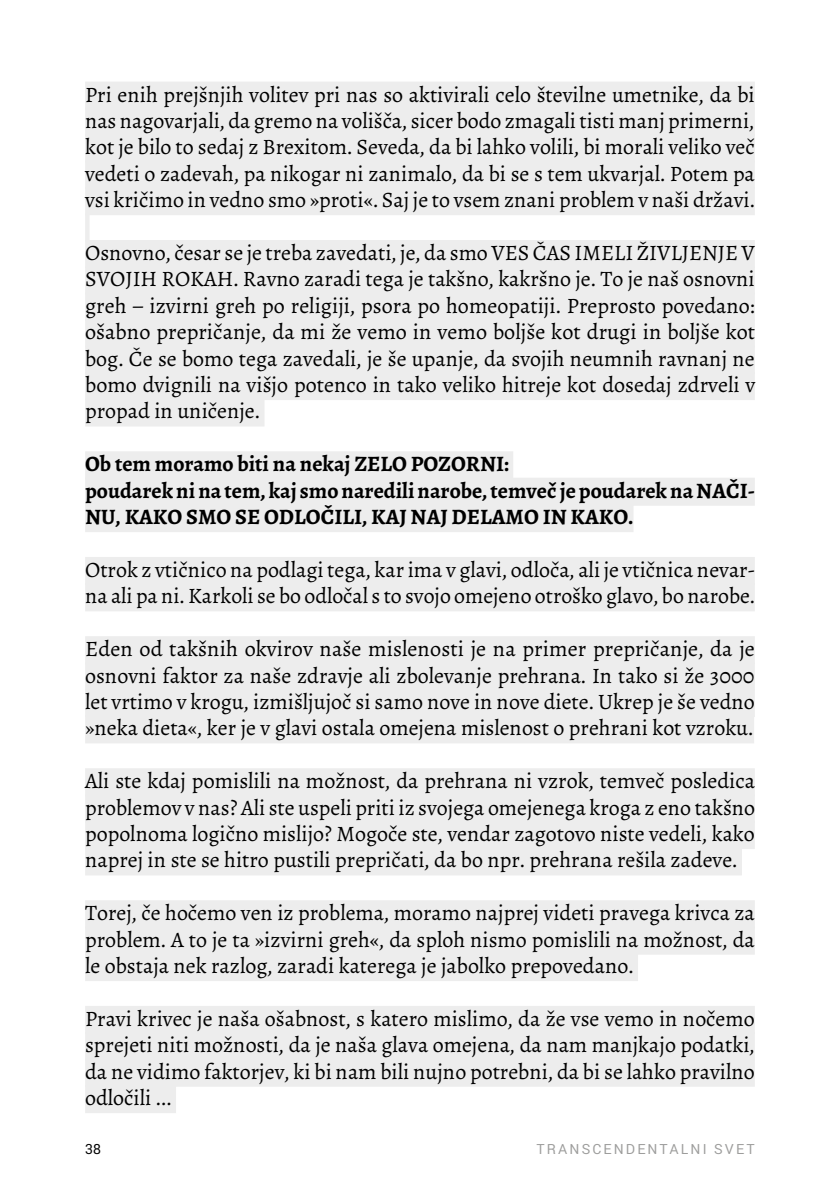
<style>
.page{position:relative;width:840px;height:1191px;background:#fff}
.page>*{position:absolute;margin:0;border:0;box-sizing:border-box;transform-origin:0 0}
.t1{font:22px/26.4px "Alegreya";color:#000;text-align:justify}
.t2{font:700 22px/26.4px "Alegreya";color:#000}
.t3{font:14px "Roboto";letter-spacing:.15em;color:#9d9d9c}
.t4{font:14px "Roboto";color:#000}
</style>
<div class="page">
<div style="left:85px;top:82px;width:669px;height:28px;background:#ededed"></div>
<div style="left:85px;top:108px;width:669px;height:28px;background:#ededed"></div>
<div style="left:85px;top:134px;width:669px;height:28px;background:#ededed"></div>
<div style="left:85px;top:161px;width:669px;height:28px;background:#ededed"></div>
<div style="left:85px;top:187px;width:669px;height:28px;background:#ededed"></div>
<hr style="left:85px;top:214px;width:4px;height:28px;background:#ededed">
<div style="left:85px;top:240px;width:669px;height:28px;background:#ededed"></div>
<div style="left:85px;top:266px;width:669px;height:28px;background:#ededed"></div>
<div style="left:85px;top:293px;width:669px;height:28px;background:#ededed"></div>
<div style="left:85px;top:319px;width:669px;height:28px;background:#ededed"></div>
<div style="left:85px;top:346px;width:669px;height:28px;background:#ededed"></div>
<div style="left:85px;top:372px;width:669px;height:28px;background:#ededed"></div>
<div style="left:85px;top:398px;width:179px;height:28px;background:#ededed"></div>
<div style="left:85px;top:451px;width:428px;height:28px;background:#ededed"></div>
<div style="left:85px;top:478px;width:669px;height:28px;background:#ededed"></div>
<div style="left:85px;top:504px;width:548px;height:28px;background:#ededed"></div>
<div style="left:85px;top:557px;width:669px;height:28px;background:#ededed"></div>
<div style="left:85px;top:583px;width:669px;height:28px;background:#ededed"></div>
<div style="left:85px;top:636px;width:669px;height:28px;background:#ededed"></div>
<div style="left:85px;top:662px;width:669px;height:28px;background:#ededed"></div>
<div style="left:85px;top:689px;width:669px;height:28px;background:#ededed"></div>
<div style="left:85px;top:715px;width:668px;height:28px;background:#ededed"></div>
<div style="left:85px;top:768px;width:669px;height:28px;background:#ededed"></div>
<div style="left:85px;top:794px;width:669px;height:28px;background:#ededed"></div>
<div style="left:85px;top:821px;width:669px;height:28px;background:#ededed"></div>
<div style="left:85px;top:847px;width:656px;height:28px;background:#ededed"></div>
<div style="left:85px;top:900px;width:669px;height:28px;background:#ededed"></div>
<div style="left:85px;top:926px;width:669px;height:28px;background:#ededed"></div>
<div style="left:85px;top:953px;width:552px;height:28px;background:#ededed"></div>
<div style="left:85px;top:1006px;width:669px;height:28px;background:#ededed"></div>
<div style="left:85px;top:1032px;width:669px;height:28px;background:#ededed"></div>
<div style="left:85px;top:1058px;width:669px;height:28px;background:#ededed"></div>
<div style="left:85px;top:1085px;width:91px;height:28px;background:#ededed"></div>
<p class="t1" style="left:85px;top:81px;width:671px">Pri enih prejšnjih volitev pri nas so aktivirali celo številne umetnike, da bi nas nagovarjali, da gremo na volišča, sicer bodo zmagali tisti manj primerni, kot je bilo to sedaj z Brexitom. Seveda, da bi lahko volili, bi morali veliko več vedeti o zadevah, pa nikogar ni zanimalo, da bi se s tem ukvarjal. Potem pa vsi kričimo in vedno smo »proti«. Saj je to vsem znani problem v naši državi.</p>
<p class="t1" style="left:85px;top:240px;width:671px">Osnovno, česar se je treba zavedati, je, da smo VES ČAS IMELI ŽIVLJENJE V SVOJIH ROKAH. Ravno zaradi tega je takšno, kakršno je. To je naš osnovni greh − izvirni greh po religiji, psora po homeopatiji. Preprosto povedano: ošabno prepričanje, da mi že vemo in vemo boljše kot drugi in boljše kot bog. Če se bomo tega zavedali, je še upanje, da svojih neumnih ravnanj ne bomo dvignili na višjo potenco in tako veliko hitreje kot dosedaj zdrveli v propad in uničenje.</p>
<p class="t2" style="left:85px;top:451px;width:670px">Ob tem moramo biti na nekaj ZELO POZORNI:<br>poudarek ni na tem, kaj smo naredili narobe, temveč je poudarek na NAČI-<br>NU, KAKO SMO SE ODLOČILI, KAJ NAJ DELAMO IN KAKO.</p>
<p class="t1" style="left:85px;top:556px;width:671px">Otrok z vtičnico na podlagi tega, kar ima v glavi, odloča, ali je vtičnica nevar&shy;na ali pa ni. Karkoli se bo odločal s to svojo omejeno otroško glavo, bo narobe.</p>
<p class="t1" style="left:85px;top:636px;width:671px">Eden od takšnih okvirov naše mislenosti je na primer prepričanje, da je osnovni faktor za naše zdravje ali zbolevanje prehrana. In tako si že 3000 let vrtimo v krogu, izmišljujoč si samo nove in nove diete. Ukrep je še vedno »neka dieta«, ker je v glavi ostala omejena mislenost o prehrani kot vzroku.</p>
<p class="t1" style="left:85px;top:768px;width:671px">Ali ste kdaj pomislili na možnost, da prehrana ni vzrok, temveč posledica problemov v nas? Ali ste uspeli priti iz svojega omejenega kroga z eno takšno popolnoma logično mislijo? Mogoče ste, vendar zagotovo niste vedeli, kako naprej in ste se hitro pustili prepričati, da bo npr. prehrana rešila zadeve.</p>
<p class="t1" style="left:85px;top:900px;width:670px">Torej, če hočemo ven iz problema, moramo najprej videti pravega krivca za problem. A to je ta »izvirni greh«, da sploh nismo pomislili na možnost, da le obstaja nek razlog, zaradi katerega je jabolko prepovedano.</p>
<p class="t1" style="left:85px;top:1005px;width:670px">Pravi krivec je naša ošabnost, s katero mislimo, da že vse vemo in nočemo sprejeti niti možnosti, da je naša glava omejena, da nam manjkajo podatki, da ne vidimo faktorjev, ki bi nam bili nujno potrebni, da bi se lahko pravilno odločili ...</p>
<p class="t4" style="left:85px;top:1139px;width:17px">38</p>
<p class="t3" style="left:536px;top:1139px;width:220px">TRANSCENDENTALNI SVET</p>
</div>
